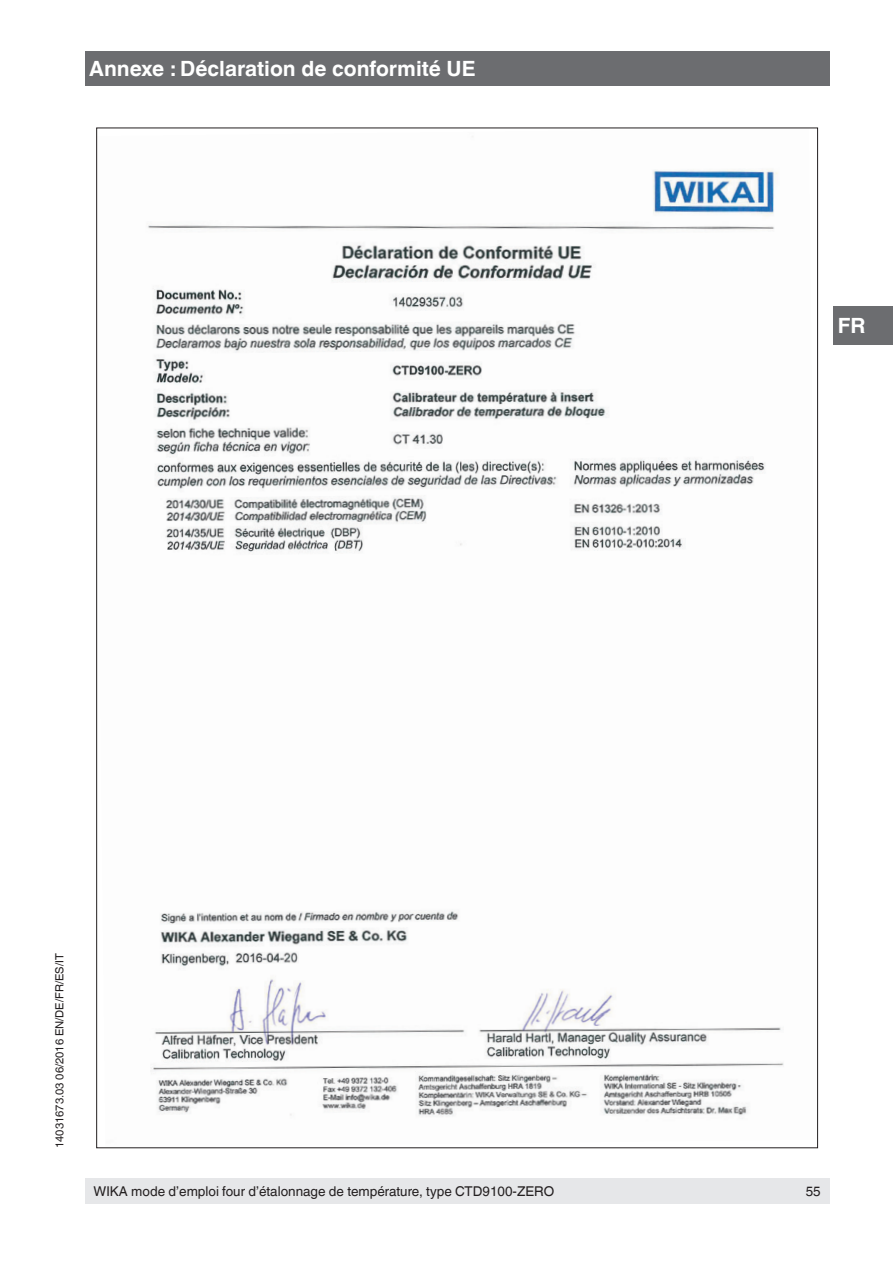
<style>
.page{position:relative;width:893px;height:1263px;background:#fff}
.page>*{position:absolute;margin:0;border:0;box-sizing:border-box;transform-origin:0 0}
.t1{font:700 21px "Helvetica World";color:#fff}
.t2{font:13.5px "Helvetica World";color:#231f20}
.t3{font:11.25px "Helvetica World";color:#231f20}
</style>
<div class="page">
<div style="left:833px;top:306px;width:60px;height:38px;background:#6c6d70"></div>
<div style="left:85px;top:51px;width:744px;height:34px;background:#6c6d70"></div>
<div style="left:85px;top:1178px;width:744px;height:25px;background:#e6e7e9"></div>
<img style="left:148px;top:136px;width:636px;height:980px">
<h1 class="t1" style="left:89px;top:56px;width:388px">Annexe : Déclaration de conformité UE</h1>
<h1 class="t1" style="left:838px;top:313px;width:29px">FR</h1>
<p class="t3" style="left:53px;top:1148px;width:196px;rotate:-90deg">14031673.03 06/2016 EN/DE/FR/ES/IT</p>
<p class="t2" style="left:94px;top:1183px;width:462px">WIKA mode d’emploi four d’étalonnage de température, type CTD9100-ZERO</p>
<p class="t2" style="left:806px;top:1183px;width:17px">55</p>
</div>
